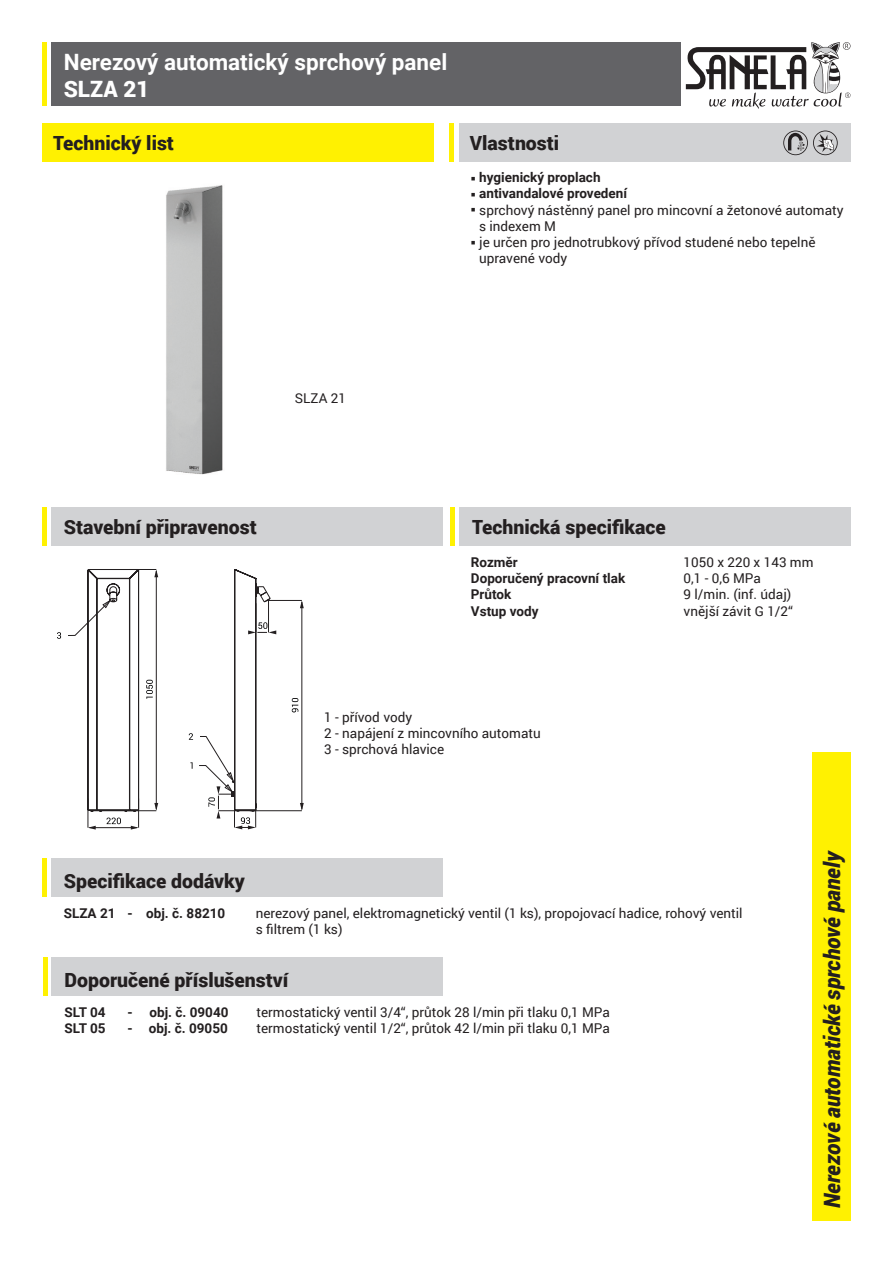
<style>
.page{position:relative;width:893px;height:1263px;background:#fff}
.page>*{position:absolute;margin:0;border:0;box-sizing:border-box;transform-origin:0 0}
.t1{font:italic 900 22.5px "Roboto";letter-spacing:-.005em;color:#231f20;scale:.95 1}
.t2{font:700 22.5px "Roboto";color:#fff}
.t3{font:900 22.5px "Roboto";color:#fff}
.t4{font:900 19.5px "Roboto";color:#231f20}
.t5{font:13.5px/16.2px "Roboto";color:#231f20}
.t6{font:700 13.5px "Roboto";color:#231f20}
</style>
<div class="page">
<div style="left:51px;top:43px;width:629px;height:63px;background:#636366"></div>
<div style="left:459px;top:123px;width:391px;height:39px;background:#d1d2d4"></div>
<div style="left:51px;top:507px;width:391px;height:38px;background:#d1d2d4"></div>
<div style="left:812px;top:752px;width:38px;height:468px;background:#fff101"></div>
<hr style="left:43px;top:43px;width:4px;height:63px;background:#fff101">
<hr style="left:43px;top:507px;width:4px;height:38px;background:#fff101">
<div style="left:459px;top:507px;width:391px;height:38px;background:#d1d2d4"></div>
<hr style="left:451px;top:507px;width:4px;height:38px;background:#fff101">
<hr style="left:450px;top:123px;width:4px;height:39px;background:#fff101">
<div style="left:51px;top:858px;width:391px;height:38px;background:#d1d2d4"></div>
<hr style="left:43px;top:858px;width:4px;height:38px;background:#fff101">
<img style="left:166px;top:185px;width:57px;height:290px">
<div style="left:52px;top:957px;width:391px;height:38px;background:#d1d2d4"></div>
<hr style="left:43px;top:957px;width:4px;height:38px;background:#fff101">
<svg style="left:686px;top:42px;width:164px;height:67px"></svg>
<svg style="left:87px;top:569px;width:107px;height:243px"></svg>
<hr style="left:138px;top:798px;width:1px;height:30px;background:#231f20">
<hr style="left:88px;top:798px;width:1px;height:30px;background:#231f20">
<hr style="left:89px;top:827px;width:48px;height:1px;background:#231f20">
<svg style="left:88px;top:826px;width:8px;height:3px"></svg>
<svg style="left:131px;top:826px;width:8px;height:3px"></svg>
<svg style="left:106px;top:817px;width:15px;height:7px"></svg>
<hr style="left:156px;top:571px;width:1px;height:238px;background:#231f20">
<svg style="left:129px;top:569px;width:29px;height:8px"></svg>
<svg style="left:128px;top:803px;width:30px;height:8px"></svg>
<svg style="left:146px;top:680px;width:7px;height:19px"></svg>
<hr style="left:250px;top:810px;width:52px;height:1px;background:#231f20">
<hr style="left:267px;top:600px;width:35px;height:1px;background:#231f20">
<hr style="left:302px;top:602px;width:1px;height:207px;background:#231f20">
<svg style="left:300px;top:600px;width:4px;height:8px"></svg>
<svg style="left:300px;top:803px;width:4px;height:8px"></svg>
<svg style="left:292px;top:698px;width:6px;height:14px"></svg>
<svg style="left:190px;top:762px;width:3px;height:7px"></svg>
<svg style="left:68px;top:600px;width:43px;height:36px"></svg>
<svg style="left:57px;top:632px;width:4px;height:7px"></svg>
<svg style="left:199px;top:569px;width:77px;height:260px"></svg>
<svg style="left:189px;top:733px;width:4px;height:7px"></svg>
<div style="left:43px;top:123px;width:391px;height:39px;background:#fff101"></div>
<svg style="left:783px;top:131px;width:55px;height:24px"></svg>
<p class="t2" style="left:64px;top:47px;width:385px">Nerezový automatický sprchový panel</p>
<p class="t3" style="left:64px;top:73px;width:87px">SLZA 21</p>
<p class="t4" style="left:53px;top:129px;width:122px">Technický list</p>
<p class="t4" style="left:470px;top:129px;width:91px">Vlastnosti</p>
<p class="t6" style="left:471px;top:168px;width:131px">○ hygienický proplach</p>
<p class="t6" style="left:471px;top:184px;width:158px">○ antivandalové provedení</p>
<p class="t5" style="left:471px;top:201px;width:374px">○ sprchový nástěnný panel pro mincovní a žetonové automaty</p>
<p class="t5" style="left:479px;top:217px;width:79px">s indexem M</p>
<p class="t5" style="left:479px;top:233px;width:338px;text-indent:-8px">○ je určen pro jednotrubkový přívod studené nebo tepelně upravené vody</p>
<p class="t5" style="left:295px;top:390px;width:53px">SLZA 21</p>
<p class="t4" style="left:64px;top:513px;width:194px">Stavební připravenost</p>
<p class="t4" style="left:472px;top:513px;width:195px">Technická specifikace</p>
<p class="t6" style="left:471px;top:553px;width:48px">Rozměr</p>
<p class="t5" style="left:684px;top:554px;width:131px">1050 x 220 x 143 mm</p>
<p class="t6" style="left:471px;top:569px;width:156px">Doporučený pracovní tlak</p>
<p class="t5" style="left:683px;top:570px;width:79px">0,1 - 0,6 MPa</p>
<p class="t6" style="left:471px;top:585px;width:42px">Průtok</p>
<p class="t5" style="left:684px;top:586px;width:109px">9 l/min. (inf. údaj)</p>
<p class="t6" style="left:471px;top:601px;width:69px">Vstup vody</p>
<p class="t5" style="left:684px;top:602px;width:111px">vnější závit G 1/2“</p>
<p class="t5" style="left:324px;top:708px;width:89px">1 - přívod vody</p>
<p class="t5" style="left:324px;top:724px;width:218px">2 - napájení z mincovního automatu</p>
<p class="t5" style="left:324px;top:740px;width:122px">3 - sprchová hlavice</p>
<p class="t4" style="left:64px;top:867px;width:183px">Specifikace dodávky</p>
<p class="t6" style="left:64px;top:903px;width:163px">SLZA 21 - obj. č. 88210</p>
<p class="t5" style="left:256px;top:904px;width:488px">nerezový panel, elektromagnetický ventil (1 ks), propojovací hadice, rohový ventil</p>
<p class="t5" style="left:256px;top:920px;width:88px">s filtrem (1 ks)</p>
<p class="t4" style="left:64px;top:966px;width:226px">Doporučené příslušenství</p>
<p class="t6" style="left:64px;top:1003px;width:43px">SLT 04</p>
<p class="t6" style="left:127px;top:1003px;width:103px">- obj. č. 09040</p>
<p class="t5" style="left:256px;top:1003px;width:355px">termostatický ventil 3/4“, průtok 28 l/min při tlaku 0,1 MPa</p>
<p class="t6" style="left:64px;top:1019px;width:43px">SLT 05</p>
<p class="t6" style="left:127px;top:1019px;width:102px">- obj. č. 09050</p>
<p class="t5" style="left:256px;top:1020px;width:355px">termostatický ventil 1/2“, průtok 42 l/min při tlaku 0,1 MPa</p>
<p class="t1" style="left:816px;top:1208px;width:378px;rotate:-90deg">Nerezové automatické sprchové panely</p>
</div>
